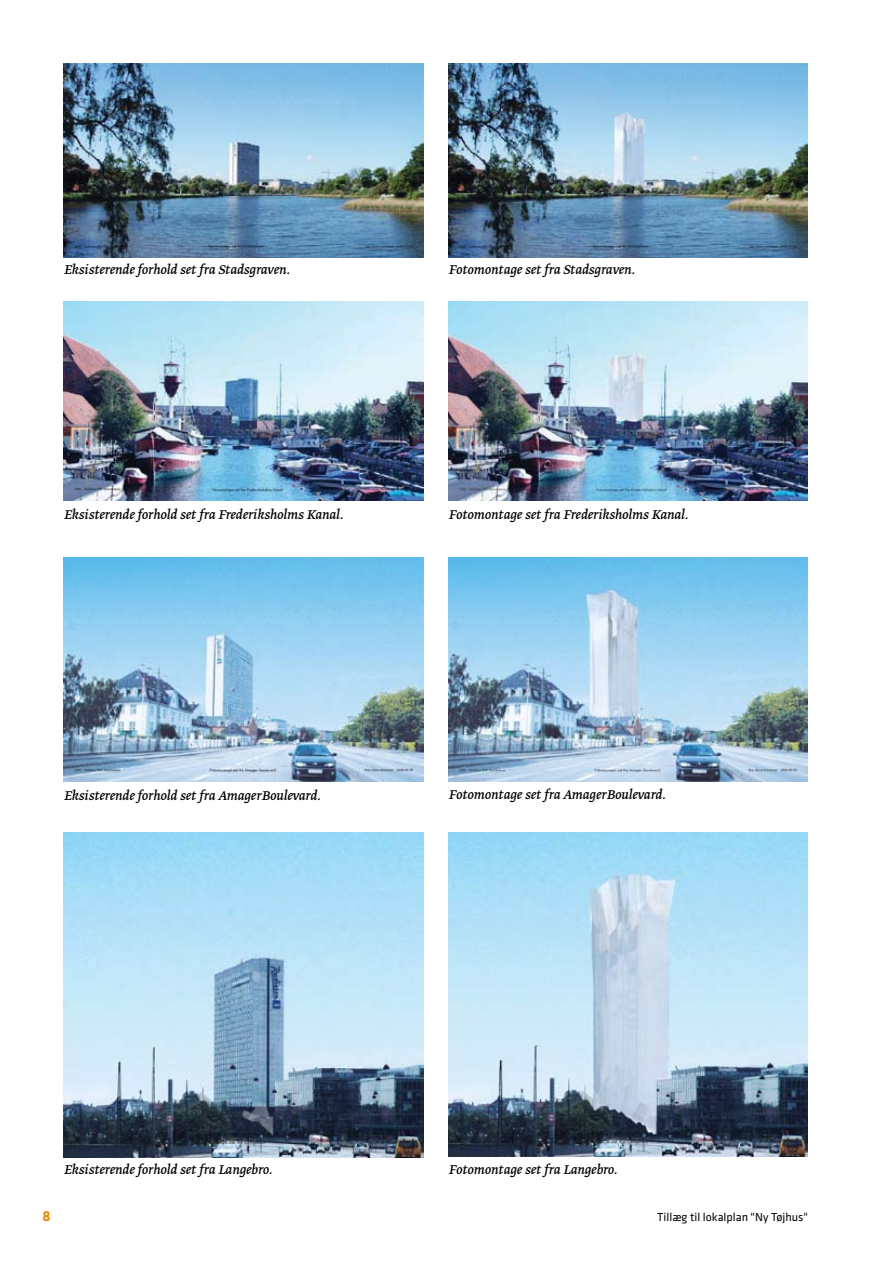
<style>
.page{position:relative;width:893px;height:1263px;background:#fff}
.page>*{position:absolute;margin:0;border:0;box-sizing:border-box;transform-origin:0 0}
.t1{font:italic 15px "Greta Text";letter-spacing:-.005em;color:#000}
.t2{font:700 15px "Klavika";color:#f08a00}
.t3{font:12px "Klavika";color:#000}
</style>
<div class="page">
<img style="left:449px;top:832px;width:359px;height:324px">
<img style="left:449px;top:557px;width:359px;height:224px">
<img style="left:449px;top:302px;width:359px;height:199px">
<img style="left:63px;top:832px;width:360px;height:325px">
<img style="left:64px;top:302px;width:359px;height:199px">
<img style="left:64px;top:557px;width:359px;height:225px">
<img style="left:64px;top:63px;width:359px;height:194px">
<img style="left:449px;top:63px;width:359px;height:194px">
<p class="t1" style="left:64px;top:263px;width:228px">Eksisterende forhold set fra Stadsgraven.</p>
<p class="t1" style="left:449px;top:264px;width:188px">Fotomontage set fra Stadsgraven.</p>
<p class="t1" style="left:64px;top:509px;width:281px">Eksisterende forhold set fra Frederiksholms Kanal.</p>
<p class="t1" style="left:449px;top:508px;width:241px">Fotomontage set fra Frederiksholms Kanal.</p>
<p class="t1" style="left:64px;top:790px;width:259px">Eksisterende forhold set fra AmagerBoulevard.</p>
<p class="t1" style="left:449px;top:788px;width:219px">Fotomontage set fra AmagerBoulevard.</p>
<p class="t1" style="left:64px;top:1164px;width:210px">Eksisterende forhold set fra Langebro.</p>
<p class="t1" style="left:449px;top:1163px;width:170px">Fotomontage set fra Langebro.</p>
<p class="t2" style="left:43px;top:1210px;width:10px">8</p>
<p class="t3" style="left:657px;top:1212px;width:152px">Tillæg til lokalplan "Ny Tøjhus"</p>
</div>
